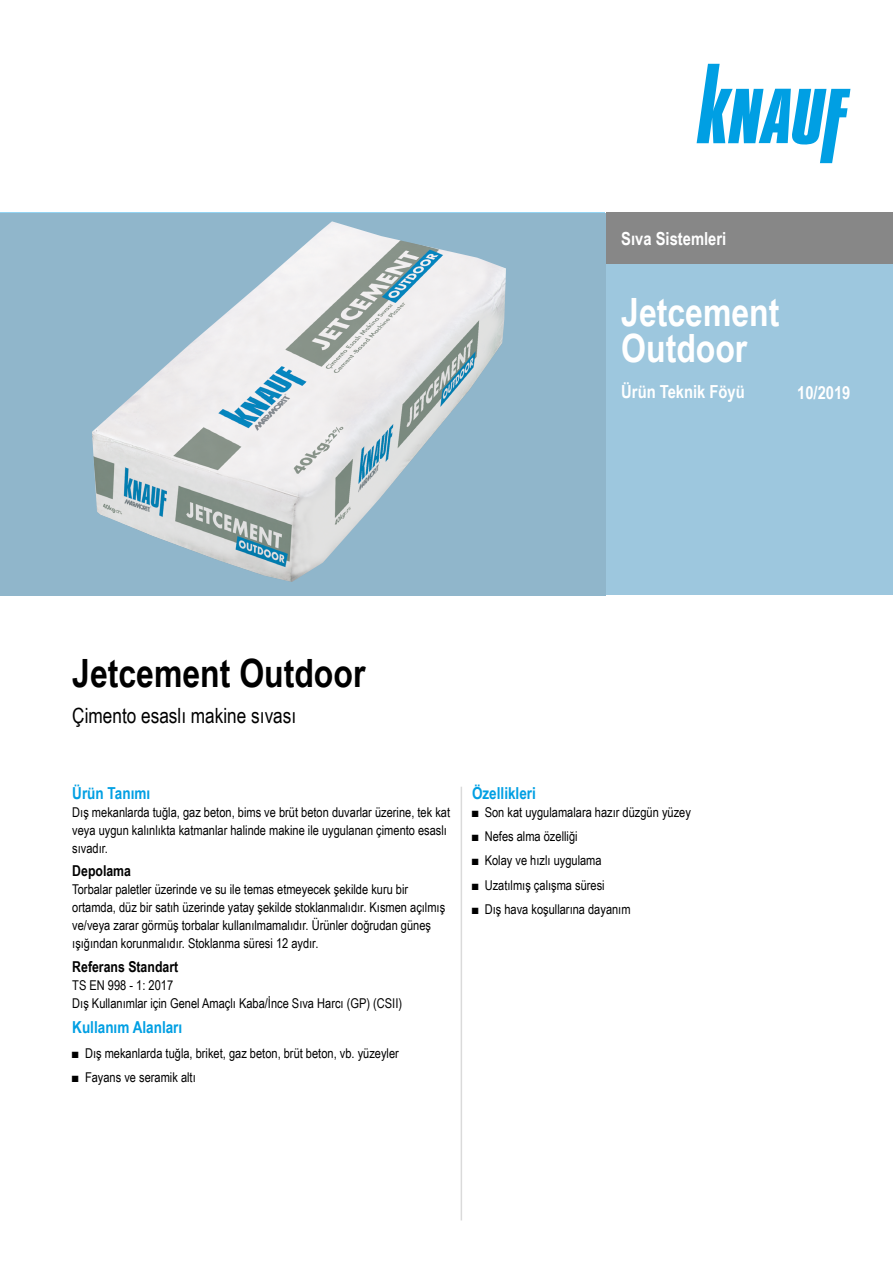
<style>
.page{position:relative;width:893px;height:1263px;background:#fff}
.page>*{position:absolute;margin:0;border:0;box-sizing:border-box;transform-origin:0 0}
.t1{font:700 39px "Arial Narrow";color:#000}
.t2{font:700 39px/36.5px "Arial Narrow";color:#fff}
.t3{font:21px "Arial Narrow";color:#000}
.t4{font:700 18px "Arial Narrow";color:#fff}
.t5{font:700 16.5px "Arial Narrow";color:#009fe3}
.t6{font:700 15px "Arial Narrow";color:#000}
.t7{font:13.5px/18px "Arial Narrow";color:#000}
</style>
<div class="page">
<div style="left:606px;top:213px;width:287px;height:382px;background:#9dc7de"></div>
<div style="left:606px;top:213px;width:287px;height:51px;background:#878787"></div>
<div style="left:0;top:213px;width:606px;height:382px;background:#90b6cb"></div>
<img style="left:92px;top:221px;width:414px;height:361px">
<svg style="left:697px;top:64px;width:153px;height:99px"></svg>
<hr style="left:461px;top:787px;width:1px;height:433px;background:#dadada">
<h3 class="t4" style="left:621px;top:225px;width:107px">Sıva Sistemleri</h3>
<h1 class="t2" style="left:621px;top:292px;width:160px">Jetcement<br>Outdoor</h1>
<h3 class="t4" style="left:621px;top:378px;width:125px">Ürün Teknik Föyü</h3>
<h3 class="t4" style="left:797px;top:379px;width:55px">10/2019</h3>
<h1 class="t1" style="left:72px;top:644px;width:295px">Jetcement Outdoor</h1>
<h2 class="t3" style="left:72px;top:700px;width:225px">Çimento esaslı makine sıvası</h2>
<p class="t5" style="left:72px;top:780px;width:79px">Ürün Tanımı</p>
<p class="t7" style="left:72px;top:802px;width:379px">Dış mekanlarda tuğla, gaz beton, bims ve brüt beton duvarlar üzerine, tek kat veya uygun kalınlıkta katmanlar halinde makine ile uygulanan çimento esaslı sıvadır.</p>
<p class="t6" style="left:72px;top:859px;width:60px">Depolama</p>
<p class="t7" style="left:72px;top:880px;width:374px">Torbalar paletler üzerinde ve su ile temas etmeyecek şekilde kuru bir ortamda, düz bir satıh üzerinde yatay şekilde stoklanmalıdır. Kısmen açılmış ve/veya zarar görmüş torbalar kullanılmamalıdır. Ürünler doğrudan güneş ışığından korunmalıdır. Stoklanma süresi 12 aydır.</p>
<p class="t6" style="left:72px;top:955px;width:107px">Referans Standart</p>
<p class="t7" style="left:72px;top:975px;width:331px">TS EN 998 - 1: 2017<br>Dış Kullanımlar için Genel Amaçlı Kaba/İnce Sıva Harcı (GP) (CSII)</p>
<p class="t5" style="left:72px;top:1015px;width:112px">Kullanım Alanları</p>
<p class="t7" style="left:72px;top:1043px;width:328px">■ Dış mekanlarda tuğla, briket, gaz beton, brüt beton, vb. yüzeyler</p>
<p class="t7" style="left:72px;top:1068px;width:125px">■ Fayans ve seramik altı</p>
<p class="t5" style="left:472px;top:780px;width:65px">Özellikleri</p>
<p class="t7" style="left:472px;top:802px;width:220px">■ Son kat uygulamalara hazır düzgün yüzey</p>
<p class="t7" style="left:472px;top:827px;width:107px">■ Nefes alma özelliği</p>
<p class="t7" style="left:472px;top:851px;width:131px">■ Kolay ve hızlı uygulama</p>
<p class="t7" style="left:472px;top:875px;width:134px">■ Uzatılmış çalışma süresi</p>
<p class="t7" style="left:472px;top:900px;width:160px">■ Dış hava koşullarına dayanım</p>
</div>
